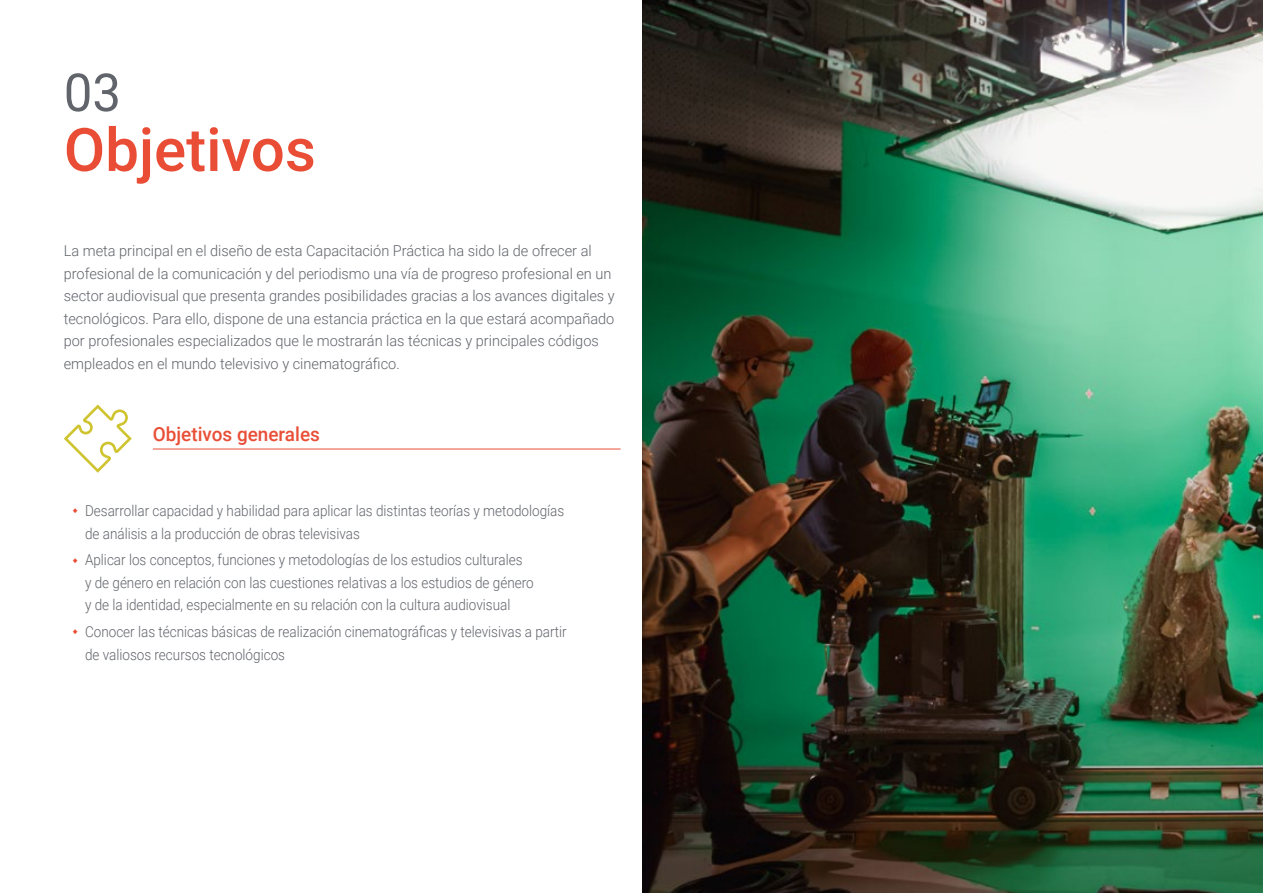
<style>
.page{position:relative;width:1263px;height:893px;background:#fff}
.page>*{position:absolute;margin:0;border:0;box-sizing:border-box;transform-origin:0 0}
.t1{font:500 60px "Roboto";color:#e94d35}
.t2{font:52.5px "Roboto";color:#61646a}
.t3{font:500 19.5px "Roboto";color:#e94f37}
.t4{font:300 15px/22.5px "Roboto";color:#61646a}
.t5{font:300 15px/22.5px "Roboto";color:#61646a;scale:.9 1}
</style>
<div class="page">
<img style="left:642px;top:0;width:621px;height:893px">
<hr style="left:153px;top:449px;width:468px;height:1px;background:#e94f37">
<svg style="left:64px;top:404px;width:68px;height:69px"></svg>
<h2 class="t2" style="left:64px;top:56px;width:59px">03</h2>
<h1 class="t1" style="left:64px;top:108px;width:254px">Objetivos</h1>
<p class="t4" style="left:64px;top:239px;width:552px">La meta principal en el diseño de esta Capacitación Práctica ha sido la de ofrecer al profesional de la comunicación y del periodismo una vía de progreso profesional en un sector audiovisual que presenta grandes posibilidades gracias a los avances digitales y tecnológicos. Para ello, dispone de una estancia práctica en la que estará acompañado por profesionales especializados que le mostrarán las técnicas y principales códigos empleados en el mundo televisivo y cinematográfico.</p>
<h3 class="t3" style="left:153px;top:420px;width:169px">Objetivos generales</h3>
<p class="t5" style="left:85px;top:499px;width:534px">Desarrollar capacidad y habilidad para aplicar las distintas teorías y metodologías de análisis a la producción de obras televisivas</p>
<p class="t5" style="left:85px;top:548px;width:500px">Aplicar los conceptos, funciones y metodologías de los estudios culturales<br>y de género en relación con las cuestiones relativas a los estudios de género y de la identidad, especialmente en su relación con la cultura audiovisual</p>
<p class="t5" style="left:85px;top:620px;width:537px">Conocer las técnicas básicas de realización cinematográficas y televisivas a partir de valiosos recursos tecnológicos</p>
</div>
